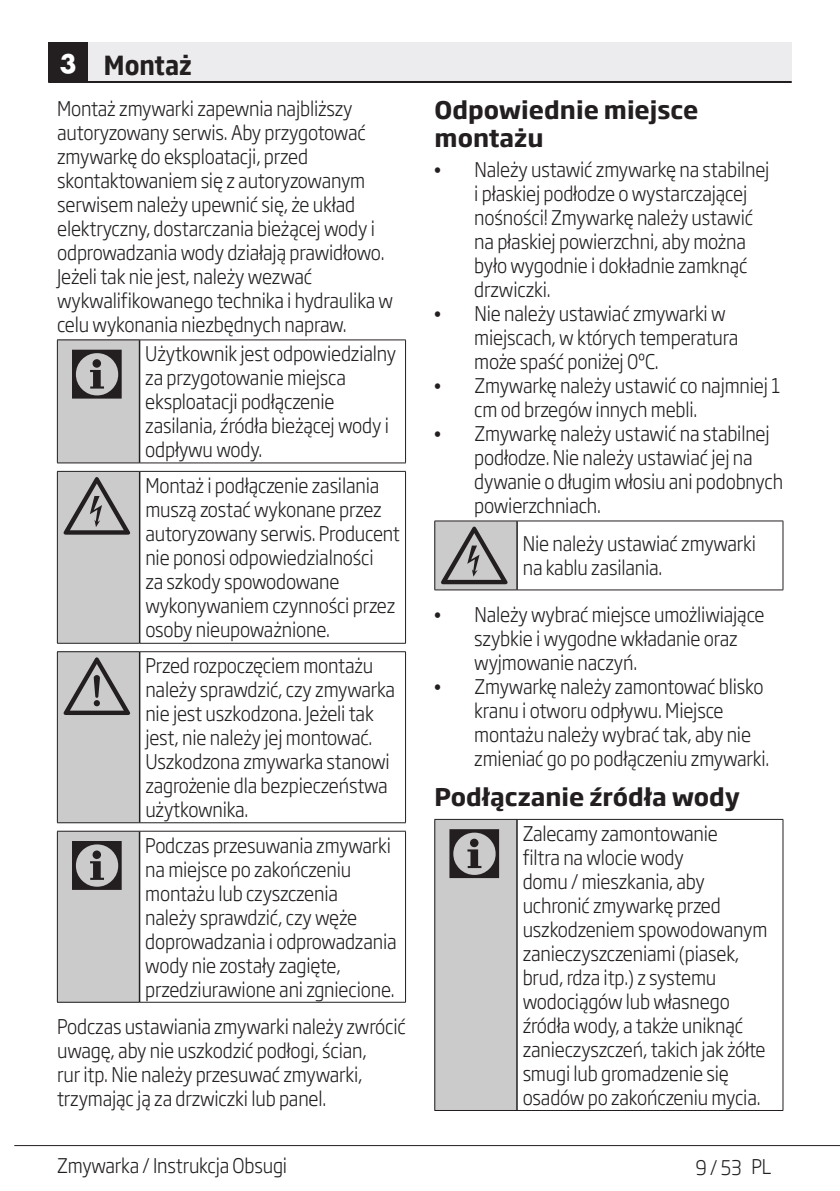
<style>
.page{position:relative;width:840px;height:1191px;background:#fff}
.page>*{position:absolute;margin:0;border:0;box-sizing:border-box;transform-origin:0 0}
.uyari_semboller{font:72px "ZIWARNUN";color:#231f20}
.t1{font:700 28px "Futura TOT";color:#fff}
.Ana_Baslik{font:700 26px "Soho Gothic Pro";color:#231f20;scale:.89 1}
.Baslik{font:700 24px/28px "Soho Gothic Pro";color:#231f20}
.Yazi_alanlari{font:300 20px/24px "Soho Gothic Pro";letter-spacing:-.01em;color:#231f20;scale:.9 1}
.s1{font-family:"Arial";font-weight:700}
</style>
<div class="page">
<hr style="left:14px;top:1145px;width:825px;height:1px;background:#231f20">
<div style="left:88px;top:43px;width:703px;height:39px;background:#ececee"></div>
<hr style="left:48px;top:81px;width:743px;height:2px;background:#231f20">
<div style="left:48px;top:43px;width:40px;height:39px;background:#231f20"></div>
<div style="left:57px;top:340px;width:82px;height:123px;background:#cbcbcb"></div>
<hr style="left:57px;top:340px;width:1px;height:123px;background:#231f20">
<hr style="left:57px;top:339px;width:82px;height:1px;background:#231f20">
<hr style="left:57px;top:462px;width:82px;height:1px;background:#231f20">
<hr style="left:139px;top:340px;width:1px;height:123px;background:#231f20">
<hr style="left:405px;top:340px;width:1px;height:123px;background:#231f20">
<hr style="left:139px;top:339px;width:266px;height:1px;background:#231f20">
<hr style="left:139px;top:462px;width:266px;height:1px;background:#231f20">
<div style="left:57px;top:471px;width:83px;height:172px;background:#cbcbcb"></div>
<hr style="left:57px;top:471px;width:1px;height:172px;background:#231f20">
<hr style="left:57px;top:471px;width:83px;height:1px;background:#231f20">
<hr style="left:57px;top:643px;width:83px;height:1px;background:#231f20">
<hr style="left:139px;top:471px;width:1px;height:172px;background:#231f20">
<hr style="left:405px;top:471px;width:1px;height:172px;background:#231f20">
<hr style="left:140px;top:471px;width:265px;height:1px;background:#231f20">
<hr style="left:140px;top:643px;width:265px;height:1px;background:#231f20">
<div style="left:57px;top:651px;width:83px;height:171px;background:#cbcbcb"></div>
<hr style="left:57px;top:652px;width:1px;height:170px;background:#231f20">
<hr style="left:57px;top:651px;width:83px;height:1px;background:#231f20">
<hr style="left:57px;top:822px;width:83px;height:1px;background:#231f20">
<hr style="left:139px;top:652px;width:1px;height:170px;background:#231f20">
<hr style="left:405px;top:652px;width:1px;height:170px;background:#231f20">
<hr style="left:140px;top:651px;width:265px;height:1px;background:#231f20">
<hr style="left:140px;top:822px;width:265px;height:1px;background:#231f20">
<div style="left:57px;top:831px;width:82px;height:171px;background:#cbcbcb"></div>
<hr style="left:57px;top:831px;width:1px;height:171px;background:#231f20">
<hr style="left:57px;top:831px;width:82px;height:1px;background:#231f20">
<hr style="left:57px;top:1002px;width:82px;height:1px;background:#231f20">
<hr style="left:139px;top:831px;width:1px;height:171px;background:#231f20">
<hr style="left:405px;top:831px;width:1px;height:171px;background:#231f20">
<hr style="left:139px;top:831px;width:266px;height:1px;background:#231f20">
<hr style="left:139px;top:1002px;width:266px;height:1px;background:#231f20">
<div style="left:434px;top:521px;width:83px;height:69px;background:#cbcbcb"></div>
<hr style="left:434px;top:521px;width:1px;height:68px;background:#231f20">
<hr style="left:434px;top:520px;width:83px;height:1px;background:#231f20">
<hr style="left:434px;top:589px;width:83px;height:1px;background:#231f20">
<hr style="left:516px;top:521px;width:1px;height:68px;background:#231f20">
<hr style="left:782px;top:521px;width:1px;height:68px;background:#231f20">
<hr style="left:517px;top:520px;width:265px;height:1px;background:#231f20">
<hr style="left:517px;top:589px;width:265px;height:1px;background:#231f20">
<div style="left:434px;top:819px;width:82px;height:291px;background:#cbcbcb"></div>
<hr style="left:434px;top:819px;width:1px;height:291px;background:#231f20">
<hr style="left:434px;top:819px;width:82px;height:1px;background:#231f20">
<hr style="left:434px;top:1110px;width:82px;height:1px;background:#231f20">
<hr style="left:516px;top:819px;width:1px;height:291px;background:#231f20">
<hr style="left:782px;top:819px;width:1px;height:291px;background:#231f20">
<hr style="left:516px;top:819px;width:266px;height:1px;background:#231f20">
<hr style="left:516px;top:1110px;width:266px;height:1px;background:#231f20">
<p class="t1" style="left:60px;top:47px;width:18px">3</p>
<p class="Ana_Baslik" style="left:104px;top:44px;width:100px">Montaż</p>
<p class="Yazi_alanlari" style="left:57px;top:95px;width:374px">Montaż zmywarki zapewnia najbliższy autoryzowany serwis. Aby przygotować zmywarkę do eksploatacji, przed skontaktowaniem się z autoryzowanym serwisem należy upewnić się, że układ elektryczny, dostarczania bieżącej wody i odprowadzania wody działają prawidłowo.<br>Jeżeli tak nie jest, należy wezwać wykwalifikowanego technika i hydraulika w celu wykonania niezbędnych napraw.</p>
<p class="uyari_semboller" style="left:68px;top:336px;width:63px">C</p>
<p class="Yazi_alanlari" style="left:145px;top:341px;width:280px">Użytkownik jest odpowiedzialny za przygotowanie miejsca eksploatacji podłączenie zasilania, źródła bieżącej wody i odpływu wody.</p>
<p class="uyari_semboller" style="left:64px;top:468px;width:71px">B</p>
<p class="Yazi_alanlari" style="left:145px;top:472px;width:284px">Montaż i podłączenie zasilania muszą zostać wykonane przez autoryzowany serwis. Producent nie ponosi odpowiedzialności<br>za szkody spowodowane wykonywaniem czynności przez osoby nieupoważnione.</p>
<p class="uyari_semboller" style="left:64px;top:648px;width:71px">A</p>
<p class="Yazi_alanlari" style="left:145px;top:652px;width:279px">Przed rozpoczęciem montażu należy sprawdzić, czy zmywarka nie jest uszkodzona. Jeżeli tak jest, nie należy jej montować.<br>Uszkodzona zmywarka stanowi zagrożenie dla bezpieczeństwa użytkownika.</p>
<p class="uyari_semboller" style="left:68px;top:827px;width:63px">C</p>
<p class="Yazi_alanlari" style="left:145px;top:832px;width:281px">Podczas przesuwania zmywarki na miejsce po zakończeniu montażu lub czyszczenia<br>należy sprawdzić, czy węże doprowadzania i odprowadzania wody nie zostały zagięte, przedziurawione ani zgniecione.</p>
<p class="Yazi_alanlari" style="left:57px;top:1014px;width:389px">Podczas ustawiania zmywarki należy zwrócić uwagę, aby nie uszkodzić podłogi, ścian,<br>rur itp. Nie należy przesuwać zmywarki, trzymając ją za drzwiczki lub panel.</p>
<p class="Baslik" style="left:434px;top:94px;width:265px">Odpowiednie miejsce montażu</p>
<p class="Yazi_alanlari" style="left:474px;top:156px;width:329px;text-indent:-40px"><span class="s1">•</span> Należy ustawić zmywarkę na stabilnej i płaskiej podłodze o wystarczającej nośności! Zmywarkę należy ustawić na płaskiej powierzchni, aby można było wygodnie i dokładnie zamknąć drzwiczki.</p>
<p class="Yazi_alanlari" style="left:474px;top:300px;width:295px;text-indent:-40px"><span class="s1">•</span> Nie należy ustawiać zmywarki w miejscach, w których temperatura może spaść poniżej 0ºC.</p>
<p class="Yazi_alanlari" style="left:474px;top:372px;width:341px;text-indent:-40px"><span class="s1">•</span> Zmywarkę należy ustawić co najmniej 1 cm od brzegów innych mebli.</p>
<p class="Yazi_alanlari" style="left:474px;top:420px;width:344px;text-indent:-40px"><span class="s1">•</span> Zmywarkę należy ustawić na stabilnej podłodze. Nie należy ustawiać jej na dywanie o długim włosiu ani podobnych powierzchniach.</p>
<p class="uyari_semboller" style="left:441px;top:517px;width:71px">B</p>
<p class="Yazi_alanlari" style="left:522px;top:531px;width:261px">Nie należy ustawiać zmywarki na kablu zasilania.</p>
<p class="Yazi_alanlari" style="left:474px;top:601px;width:324px;text-indent:-40px"><span class="s1">•</span> Należy wybrać miejsce umożliwiające szybkie i wygodne wkładanie oraz wyjmowanie naczyń.</p>
<p class="Yazi_alanlari" style="left:474px;top:673px;width:329px;text-indent:-40px"><span class="s1">•</span> Zmywarkę należy zamontować blisko kranu i otworu odpływu. Miejsce montażu należy wybrać tak, aby nie zmieniać go po podłączeniu zmywarki.</p>
<p class="Baslik" style="left:434px;top:781px;width:307px">Podłączanie źródła wody</p>
<p class="uyari_semboller" style="left:445px;top:815px;width:63px">C</p>
<p class="Yazi_alanlari" style="left:522px;top:820px;width:273px">Zalecamy zamontowanie<br>filtra na wlocie wody<br>domu / mieszkania, aby uchronić zmywarkę przed uszkodzeniem spowodowanym zanieczyszczeniami (piasek, brud, rdza itp.) z systemu wodociągów lub własnego źródła wody, a także uniknąć zanieczyszczeń, takich jak żółte smugi lub gromadzenie się osadów po zakończeniu mycia.</p>
<p class="Yazi_alanlari" style="left:57px;top:1152px;width:257px">Zmywarka / Instrukcja Obsugi</p>
<p class="Yazi_alanlari" style="left:695px;top:1154px;width:86px">9 / 53 PL</p>
</div>
